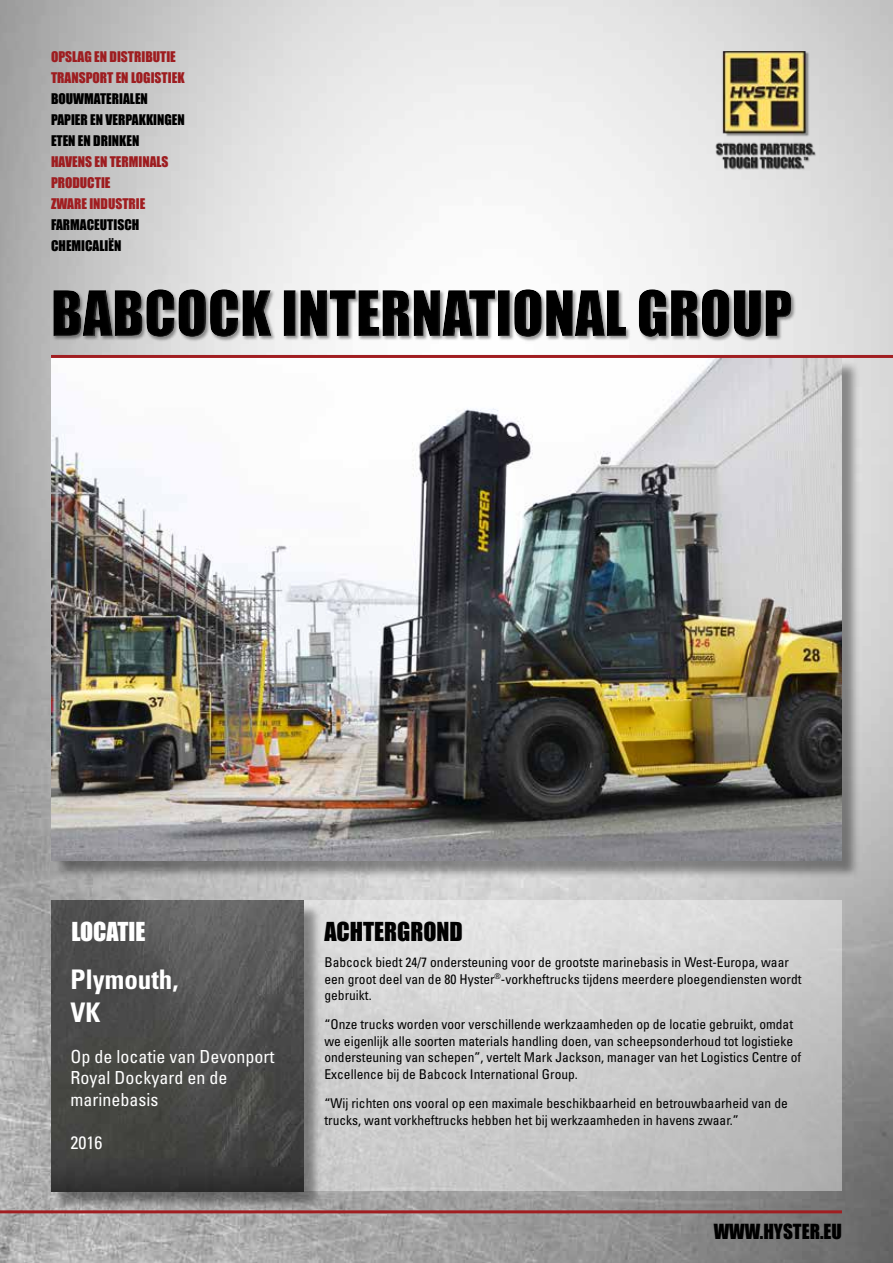
<style>
.page{position:relative;width:893px;height:1263px;background:#fff}
.page>*{position:absolute;margin:0;border:0;box-sizing:border-box;transform-origin:0 0}
.t1{font:700 condensed 27px/32.4px "Univers LT Std";color:#fff}
.t2{font:24px "Impact";color:#000}
.t3{font:24px "Impact";color:#fff}
.t4{font:19.2px "Impact";color:#000}
.t5{font:condensed 18px/21.6px "Univers LT Std";color:#fff}
.t6{font:condensed 13.5px/16.5px "Univers LT Std";color:#000}
.t7{font:13.5px/21px "Impact";color:#000}
.t8{font:13.5px/21px "Impact";color:#9e1d20}
.t9{font:13.5px "Impact";color:#a11e21}
</style>
<div class="page">
<img style="left:0;top:0;width:893px;height:1263px">
<svg style="left:303px;top:901px;width:539px;height:290px;background:#cdcdcd"></svg>
<hr style="left:0;top:1210px;width:842px;height:3px;background:#a11e21">
<div style="left:53px;top:903px;width:269px;height:307px;background:#000;opacity:.4"></div>
<img style="left:51px;top:901px;width:252px;height:290px">
<div style="left:53px;top:360px;width:808px;height:519px;background:#000;opacity:.4"></div>
<img style="left:51px;top:358px;width:791px;height:502px">
<hr style="left:51px;top:355px;width:842px;height:3px;background:#a11e21">
<img style="left:696px;top:51px;width:135px;height:130px">
<div style="left:52px;top:289px;width:744px;height:53px;background:#000;opacity:.4"></div>
<div style="left:51px;top:290px;width:742px;height:49px;background:#fff;opacity:.7"></div>
<div style="left:51px;top:288px;width:740px;height:49px;background:#000;opacity:.23"></div>
<p class="t8" style="left:51px;top:46px;width:135px">OPSLAG EN DISTRIBUTIE<br>TRANSPORT EN LOGISTIEK</p>
<p class="t7" style="left:51px;top:88px;width:135px">BOUWMATERIALEN<br>PAPIER EN VERPAKKINGEN<br>ETEN EN DRINKEN</p>
<p class="t8" style="left:51px;top:151px;width:119px">HAVENS EN TERMINALS<br>PRODUCTIE</p>
<p class="t9" style="left:51px;top:193px;width:96px">ZWARE INDUSTRIE</p>
<p class="t7" style="left:51px;top:214px;width:90px">FARMACEUTISCH<br>CHEMICALIËN</p>
<h2 class="t3" style="left:71px;top:913px;width:75px">LOCATIE</h2>
<h2 class="t2" style="left:324px;top:913px;width:140px">ACHTERGROND</h2>
<h1 class="t1" style="left:70px;top:963px;width:109px">Plymouth,<br>VK</h1>
<h3 class="t5" style="left:70px;top:1045px;width:205px">Op de locatie van Devonport<br>Royal Dockyard en de marinebasis</h3>
<h3 class="t5" style="left:70px;top:1131px;width:33px">2016</h3>
<p class="t6" style="left:324px;top:954px;width:479px">Babcock biedt 24/7 ondersteuning voor de grootste marinebasis in West-Europa, waar een groot deel van de 80 Hyster<sup>®</sup>-vorkheftrucks tijdens meerdere ploegendiensten wordt gebruikt.</p>
<p class="t6" style="left:324px;top:1016px;width:478px">“Onze trucks worden voor verschillende werkzaamheden op de locatie gebruikt, omdat we eigenlijk alle soorten materials handling doen, van scheepsonderhoud tot logistieke ondersteuning van schepen”, vertelt Mark Jackson, manager van het Logistics Centre of Excellence bij de Babcock International Group.</p>
<p class="t6" style="left:324px;top:1095px;width:465px">“Wij richten ons vooral op een maximale beschikbaarheid en betrouwbaarheid van de trucks, want vorkheftrucks hebben het bij werkzaamheden in havens zwaar.”</p>
<h3 class="t4" style="left:714px;top:1216px;width:130px">WWW.HYSTER.EU</h3>
</div>
